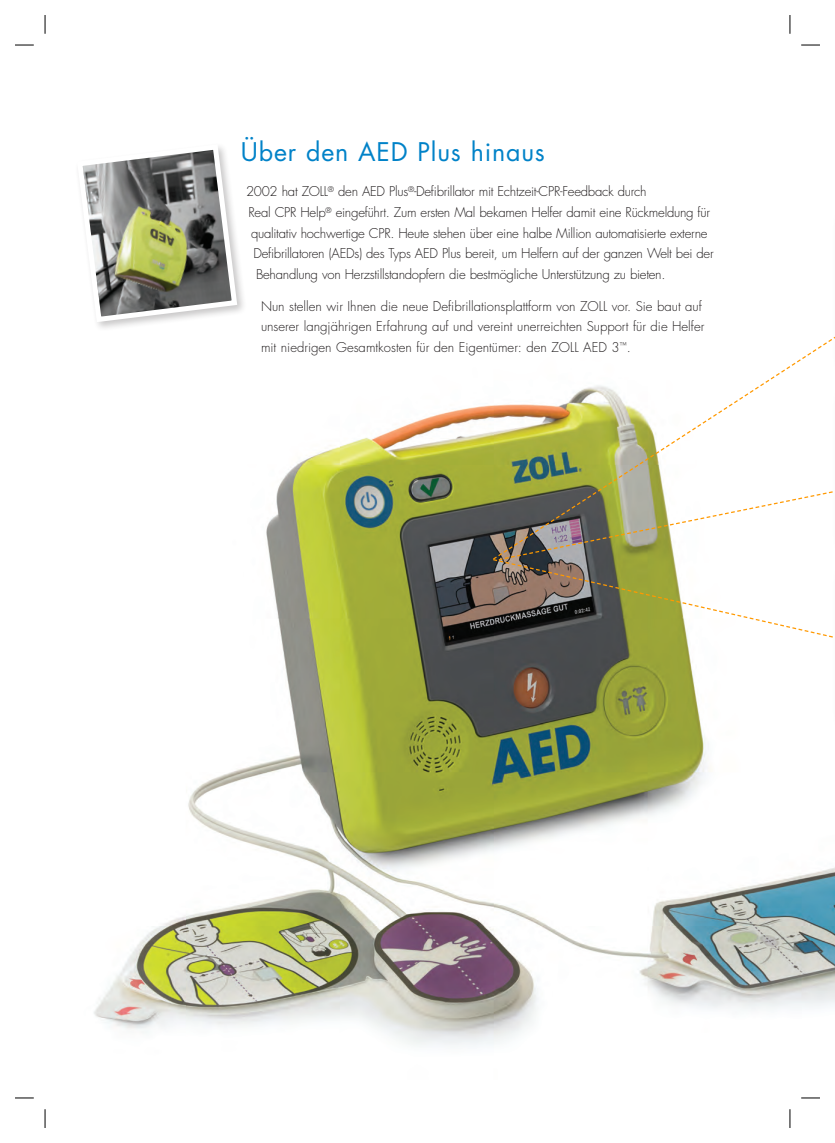
<style>
.page{position:relative;width:835px;height:1143px;background:#fff}
.page>*{position:absolute;margin:0;border:0;box-sizing:border-box;transform-origin:0 0}
.t1{font:25px "Futura Std";letter-spacing:.03em;color:#0082c8}
.t2{font:300 13.12px "Futura Std";letter-spacing:-.02em;color:#231f20}
.t3{font:300 13.12px/20.6px "Futura Std";color:#231f20}
</style>
<div class="page">
<img style="left:94px;top:405px;width:740px;height:694px">
<hr style="left:831px;top:559px;width:3px;height:177px;background:#fefefe">
<svg style="left:491px;top:337px;width:343px;height:147px"></svg>
<svg style="left:491px;top:484px;width:343px;height:161px"></svg>
<svg style="left:82px;top:146px;width:158px;height:179px"></svg>
<svg style="left:15px;top:45px;width:19px;height:1px"></svg>
<svg style="left:801px;top:45px;width:18px;height:1px"></svg>
<svg style="left:15px;top:1097px;width:19px;height:1px"></svg>
<svg style="left:800px;top:1097px;width:19px;height:1px"></svg>
<svg style="left:45px;top:15px;width:1px;height:19px"></svg>
<svg style="left:45px;top:1109px;width:1px;height:18px"></svg>
<svg style="left:789px;top:15px;width:1px;height:19px"></svg>
<svg style="left:789px;top:1109px;width:1px;height:18px"></svg>
<h1 class="t1" style="left:241px;top:135px;width:305px">Über den AED Plus hinaus</h1>
<p class="t2" style="left:246px;top:183px;width:402px">2002 hat ZOLL<sup>®</sup> den AED Plus<sup>®</sup>-Defibrillator mit Echtzeit-CPR-Feedback durch</p>
<p class="t2" style="left:248px;top:204px;width:463px">Real CPR Help<sup>®</sup> eingeführt. Zum ersten Mal bekamen Helfer damit eine Rückmeldung für</p>
<p class="t2" style="left:251px;top:225px;width:458px">qualitativ hochwertige CPR. Heute stehen über eine halbe Million automatisierte externe</p>
<p class="t2" style="left:253px;top:245px;width:461px">Defibrillatoren (AEDs) des Typs AED Plus bereit, um Helfern auf der ganzen Welt bei der</p>
<p class="t2" style="left:256px;top:266px;width:411px">Behandlung von Herzstillstandopfern die bestmögliche Unterstützung zu bieten.</p>
<p class="t3" style="left:261px;top:296px;width:444px">Nun stellen wir Ihnen die neue Defibrillationsplattform von ZOLL vor. Sie baut auf unserer langjährigen Erfahrung auf und vereint unerreichten Support für die Helfer mit niedrigen Gesamtkosten für den Eigentümer: den ZOLL AED 3<sup>™</sup>.</p>
</div>
